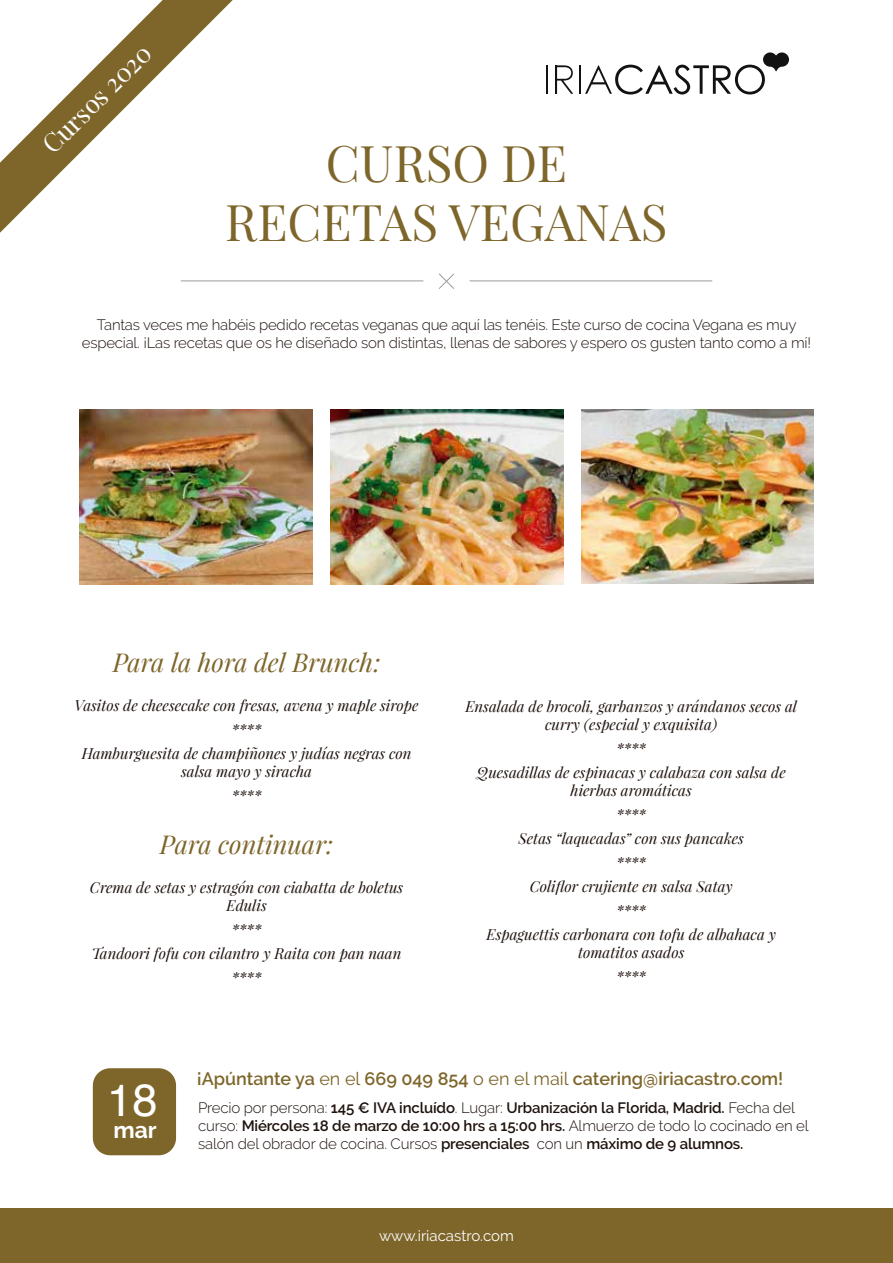
<style>
.page{position:relative;width:893px;height:1263px;background:#fff}
.page>*{position:absolute;margin:0;border:0;box-sizing:border-box;transform-origin:0 0}
.t1{font:49.5px/59.4px "Playfair Display";color:#7e662b;text-align:center}
.t2{font:45.3px "Helvetica";color:#fff}
.t3{font:italic 25.5px "Playfair Display";color:#7e662b}
.t4{font:25.5px "Playfair Display";color:#fff}
.t5{font:700 22.95px "Raleway";color:#fff}
.t6{font:600 18px "Raleway";color:#7e662b}
.t7{font:italic 15px/24px "Playfair Display";color:#1e120d;text-align:center}
.t8{font:600 15px/18px "Raleway";letter-spacing:-.01em;color:#1e120d}
.t9{font:300 15px/18px "Raleway";letter-spacing:-.015em;color:#1e120d;text-align:center}
.t10{font:15px "Raleway";color:#fff}
.s1{font-weight:400}
.s2{font-weight:300}
</style>
<div class="page">
<svg style="left:547px;top:65px;width:1px;height:29px"></svg>
<hr style="left:579px;top:65px;width:2px;height:29px;background:#131212">
<svg style="left:555px;top:65px;width:18px;height:29px"></svg>
<svg style="left:585px;top:52px;width:204px;height:42px"></svg>
<svg style="left:0;top:0;width:233px;height:233px"></svg>
<div style="left:93px;top:1068px;width:83px;height:87px;background:#7e662b;border-radius:17px"></div>
<div style="left:0;top:1208px;width:893px;height:55px;background:#7e662b"></div>
<hr style="left:181px;top:280px;width:242px;height:1px;background:#9c9ba0">
<hr style="left:470px;top:280px;width:242px;height:1px;background:#9c9ba0">
<svg style="left:439px;top:273px;width:15px;height:16px"></svg>
<img style="left:330px;top:410px;width:233px;height:174px">
<img style="left:79px;top:410px;width:233px;height:174px">
<img style="left:581px;top:410px;width:232px;height:174px">
<h3 class="t4" style="left:35px;top:137px;width:143px;rotate:-45deg">Cursos 2020</h3>
<h1 class="t1" style="left:225px;top:133px;width:444px">CURSO DE<br>RECETAS VEGANAS</h1>
<p class="t9" style="left:82px;top:315px;width:731px">Tantas veces me habéis pedido recetas veganas que aquí las tenéis. Este curso de cocina Vegana es muy especial. ¡Las recetas que os he diseñado son distintas, llenas de sabores y espero os gusten tanto como a mí!</p>
<h3 class="t3" style="left:113px;top:646px;width:269px">Para la hora del Brunch:</h3>
<p class="t7" style="left:75px;top:693px;width:345px">Vasitos de cheesecake con fresas, avena y maple sirope ****<br>Hamburguesita de champiñones y judías negras con</p>
<p class="t7" style="left:181px;top:759px;width:132px">salsa mayo y siracha ****</p>
<h3 class="t3" style="left:160px;top:827px;width:175px">Para continuar:</h3>
<p class="t7" style="left:90px;top:878px;width:315px;line-height:18px">Crema de setas y estragón con ciabatta de boletus<br>Edulis</p>
<p class="t7" style="left:92px;top:917px;width:311px">****<br>Tandoori fofu con cilantro y Raita con pan naan ****</p>
<p class="t7" style="left:465px;top:697px;width:333px;line-height:18px">Ensalada de brocoli, garbanzos y arándanos secos al curry (especial y exquisita)</p>
<p class="t7" style="left:477px;top:736px;width:311px">****<br>Quesadillas de espinacas y calabaza con salsa de</p>
<p class="t7" style="left:487px;top:778px;width:291px">hierbas aromáticas<br>****<br>Setas “laqueadas” con sus pancakes<br>****<br>Coliflor crujiente en salsa Satay<br>****<br>Espaguettis carbonara con tofu de albahaca y</p>
<p class="t7" style="left:578px;top:940px;width:108px">tomatitos asados ****</p>
<h2 class="t2" style="left:107px;top:1065px;width:52px">18</h2>
<h3 class="t5" style="left:113px;top:1116px;width:45px">mar</h3>
<p class="t6" style="left:197px;top:1069px;width:588px">¡Apúntante ya <span class="s1">en el</span> 669 049 854 <span class="s1">o en el mail</span> catering@iriacastro.com!</p>
<p class="t8" style="left:198px;top:1098px;width:612px"><span class="s2">Precio por persona:</span> 145 € IVA incluído<span class="s2">. Lugar:</span> Urbanización la Florida, Madrid. <span class="s2">Fecha del curso:</span> Miércoles 18 de marzo de 10:00 hrs a 15:00 hrs. <span class="s2">Almuerzo de todo lo cocinado en el salón del obrador de cocina. Cursos</span> presenciales <span class="s2">con un</span> máximo de 9 alumnos.</p>
<p class="t10" style="left:379px;top:1227px;width:136px">www.iriacastro.com</p>
</div>
